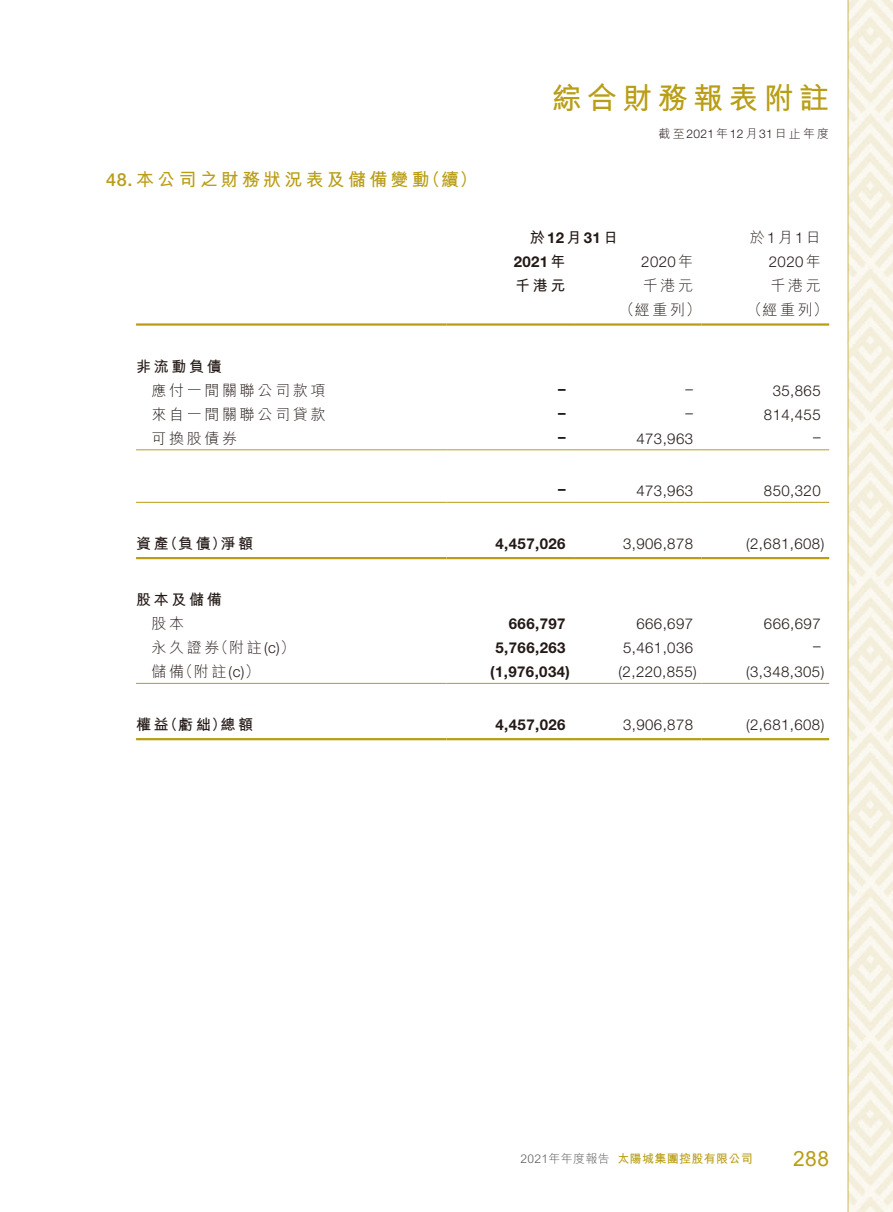
<style>
.page{position:relative;width:893px;height:1212px;background:#fff}
.page>*{position:absolute;margin:0;border:0;box-sizing:border-box;transform-origin:0 0}
.t1{font:700 30px "M Hei HK";letter-spacing:.18em;color:#b99d14}
.t2{font:21px "Arial";color:#b99d14}
.t3{font:700 18px "M Hei HK";letter-spacing:.18em;color:#b99d14}
.t4{font:300 15px "Helvetica Neue LT Std";letter-spacing:.03em;color:#231916}
.t5{font:300 15px "M Hei HK";letter-spacing:.18em;color:#231916}
.t6{font:700 15px "Helvetica Neue LT Std";letter-spacing:.03em;color:#231916}
.t7{font:700 15px "M Hei HK";letter-spacing:.18em;color:#231916}
.t8{font:300 12px "M Hei HK";letter-spacing:.18em;color:#231916}
.t9{font:700 12px "M Hei HK";letter-spacing:.03em;color:#b99d14}
.t10{font:300 12px "M Hei HK";letter-spacing:.03em;color:#595857}
.s1{font-family:"Helvetica Neue LT Std"}
.s2{font-family:"Helvetica Neue LT Std";font-weight:500}
.s3{font-family:"M Hei HK"}
</style>
<div class="page">
<img style="left:136px;top:0;width:757px;height:1212px">
<hr style="left:136px;top:323px;width:310px;height:3px;background:#b99d14">
<hr style="left:446px;top:323px;width:128px;height:3px;background:#b99d14">
<hr style="left:574px;top:323px;width:128px;height:3px;background:#b99d14">
<hr style="left:702px;top:323px;width:127px;height:3px;background:#b99d14">
<hr style="left:136px;top:449px;width:310px;height:1px;background:#b99d14">
<hr style="left:446px;top:449px;width:128px;height:1px;background:#b99d14">
<hr style="left:574px;top:449px;width:128px;height:1px;background:#b99d14">
<hr style="left:702px;top:449px;width:127px;height:1px;background:#b99d14">
<hr style="left:136px;top:502px;width:310px;height:1px;background:#b99d14">
<hr style="left:446px;top:502px;width:128px;height:1px;background:#b99d14">
<hr style="left:574px;top:502px;width:128px;height:1px;background:#b99d14">
<hr style="left:702px;top:502px;width:127px;height:1px;background:#b99d14">
<hr style="left:136px;top:557px;width:310px;height:2px;background:#b99d14">
<hr style="left:446px;top:557px;width:128px;height:2px;background:#b99d14">
<hr style="left:574px;top:557px;width:128px;height:2px;background:#b99d14">
<hr style="left:702px;top:557px;width:127px;height:2px;background:#b99d14">
<hr style="left:136px;top:683px;width:310px;height:1px;background:#b99d14">
<hr style="left:446px;top:683px;width:128px;height:1px;background:#b99d14">
<hr style="left:574px;top:683px;width:128px;height:1px;background:#b99d14">
<hr style="left:702px;top:683px;width:127px;height:1px;background:#b99d14">
<hr style="left:136px;top:738px;width:310px;height:2px;background:#b99d14">
<hr style="left:446px;top:738px;width:128px;height:2px;background:#b99d14">
<hr style="left:574px;top:738px;width:128px;height:2px;background:#b99d14">
<hr style="left:702px;top:738px;width:127px;height:2px;background:#b99d14">
<h1 class="t1" style="left:552px;top:77px;width:279px">綜合財務報表附註</h1>
<p class="t8" style="left:659px;top:127px;width:172px">截至<span class="s1">2021</span>年<span class="s1">12</span>月<span class="s1">31</span>日止年度</p>
<p class="t3" style="left:106px;top:166px;width:325px"><span class="s2">48.</span>本公司之財務狀況表及儲備變動</p>
<p class="t3" style="left:423px;top:166px;width:57px">（續(</p>
<p class="t6" style="left:530px;top:229px;width:90px"><span class="s3">於</span>12<span class="s3">月</span>31<span class="s3">日</span></p>
<p class="t5" style="left:750px;top:230px;width:72px">於<span class="s1">1</span>月<span class="s1">1</span>日</p>
<p class="t6" style="left:514px;top:253px;width:53px">2021<span class="s3">年</span></p>
<p class="t4" style="left:641px;top:253px;width:53px">2020 <span class="s3">年</span></p>
<p class="t4" style="left:769px;top:253px;width:53px">2020 <span class="s3">年</span></p>
<p class="t7" style="left:515px;top:275px;width:52px">千港元</p>
<p class="t5" style="left:643px;top:278px;width:52px">千港元</p>
<p class="t5" style="left:770px;top:278px;width:52px">千港元</p>
<p class="t5" style="left:619px;top:302px;width:83px">（經重列）</p>
<p class="t5" style="left:747px;top:302px;width:83px">（經重列(</p>
<p class="t7" style="left:136px;top:355px;width:87px">非流動負債</p>
<p class="t5" style="left:151px;top:383px;width:176px">應付一間關聯公司款項</p>
<p class="t6" style="left:558px;top:379px;width:9px">–</p>
<p class="t4" style="left:686px;top:379px;width:9px">–</p>
<p class="t4" style="left:773px;top:381px;width:49px">35,865</p>
<p class="t5" style="left:151px;top:407px;width:176px">來自一間關聯公司貸款</p>
<p class="t6" style="left:558px;top:403px;width:9px">–</p>
<p class="t4" style="left:686px;top:403px;width:9px">–</p>
<p class="t4" style="left:764px;top:405px;width:58px">814,455</p>
<p class="t5" style="left:151px;top:431px;width:87px">可換股債券</p>
<p class="t6" style="left:558px;top:427px;width:9px">–</p>
<p class="t4" style="left:636px;top:429px;width:58px">473,963</p>
<p class="t4" style="left:813px;top:427px;width:9px">–</p>
<p class="t6" style="left:558px;top:479px;width:9px">–</p>
<p class="t4" style="left:636px;top:482px;width:58px">473,963</p>
<p class="t4" style="left:764px;top:482px;width:58px">850,320</p>
<p class="t7" style="left:163px;top:532px;width:65px">（負債）</p>
<p class="t7" style="left:220px;top:532px;width:34px">淨額</p>
<p class="t7" style="left:136px;top:532px;width:34px">資產</p>
<p class="t6" style="left:495px;top:534px;width:72px">4,457,026</p>
<p class="t4" style="left:623px;top:534px;width:72px">3,906,878</p>
<p class="t4" style="left:746px;top:534px;width:80px">)2,681,608(</p>
<p class="t7" style="left:136px;top:589px;width:87px">股本及儲備</p>
<p class="t5" style="left:151px;top:616px;width:34px">股本</p>
<p class="t6" style="left:509px;top:615px;width:58px">666,797</p>
<p class="t4" style="left:636px;top:615px;width:58px">666,697</p>
<p class="t4" style="left:764px;top:615px;width:58px">666,697</p>
<p class="t5" style="left:214px;top:640px;width:83px">（附註 (<span class="s1">(c(</span></p>
<p class="t5" style="left:151px;top:640px;width:70px">永久證券</p>
<p class="t6" style="left:495px;top:639px;width:72px">5,766,263</p>
<p class="t4" style="left:623px;top:639px;width:72px">5,461,036</p>
<p class="t4" style="left:813px;top:636px;width:9px">–</p>
<p class="t5" style="left:178px;top:664px;width:83px">（附註 (<span class="s1">(c(</span></p>
<p class="t5" style="left:151px;top:664px;width:34px">儲備</p>
<p class="t6" style="left:490px;top:663px;width:81px">)1,976,034(</p>
<p class="t4" style="left:619px;top:663px;width:80px">)2,220,855(</p>
<p class="t4" style="left:746px;top:663px;width:80px">)3,348,305(</p>
<p class="t7" style="left:136px;top:713px;width:34px">權益</p>
<p class="t7" style="left:220px;top:713px;width:34px">總額</p>
<p class="t7" style="left:163px;top:713px;width:65px">（虧絀）</p>
<p class="t6" style="left:495px;top:715px;width:72px">4,457,026</p>
<p class="t4" style="left:623px;top:715px;width:72px">3,906,878</p>
<p class="t4" style="left:746px;top:715px;width:80px">)2,681,608(</p>
<p class="t10" style="left:520px;top:1152px;width:91px">2021年年度報告</p>
<p class="t9" style="left:617px;top:1149px;width:137px">太陽城集團控股有限公司</p>
<h2 class="t2" style="left:793px;top:1144px;width:38px">288</h2>
</div>
